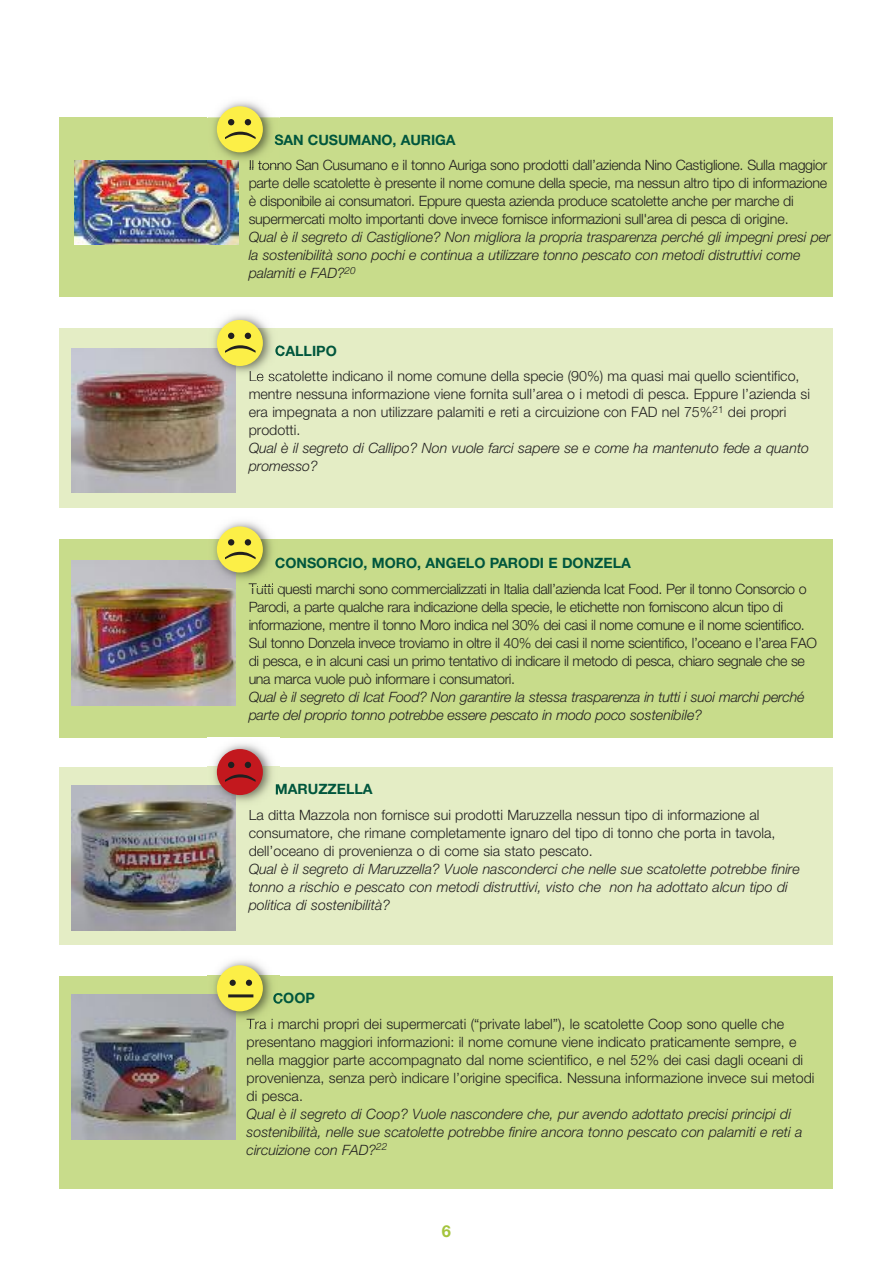
<style>
.page{position:relative;width:893px;height:1263px;background:#fff}
.page>*{position:absolute;margin:0;border:0;box-sizing:border-box;transform-origin:0 0}
.t1{font:700 16.5px "Helvetica Neue LT Std";color:#a4c43d}
.t2{font:300 14.25px/18px "Helvetica Neue LT Std";letter-spacing:-.02em;color:#211f1f}
.t3{font:italic 300 14.25px/18px "Helvetica Neue LT Std";color:#211f1f}
.t4{font:300 14.25px/18px "Helvetica Neue LT Std";color:#211f1f}
.t5{font:700 14.25px "Helvetica Neue LT Std";color:#00563d}
</style>
<div class="page">
<div style="left:60px;top:117px;width:773px;height:180px;background:#c8dc8b"></div>
<div style="left:60px;top:328px;width:773px;height:179px;background:#e4edc5"></div>
<img style="left:74px;top:160px;width:164px;height:85px">
<img style="left:72px;top:348px;width:163px;height:145px">
<img style="left:208px;top:101px;width:72px;height:66px">
<svg style="left:275px;top:134px;width:5px;height:13px"></svg>
<img style="left:250px;top:160px;width:30px;height:7px">
<img style="left:208px;top:160px;width:30px;height:7px">
<div style="left:217px;top:106px;width:46px;height:46px;background:#fcef47;border-radius:50%"></div>
<svg style="left:228px;top:119px;width:6px;height:6px"></svg>
<svg style="left:245px;top:119px;width:6px;height:6px"></svg>
<svg style="left:225px;top:132px;width:31px;height:7px"></svg>
<img style="left:208px;top:315px;width:64px;height:66px">
<svg style="left:275px;top:345px;width:5px;height:11px"></svg>
<img style="left:250px;top:371px;width:30px;height:10px">
<div style="left:217px;top:320px;width:46px;height:46px;background:#fcef47;border-radius:50%"></div>
<svg style="left:228px;top:333px;width:6px;height:6px"></svg>
<svg style="left:245px;top:333px;width:6px;height:6px"></svg>
<svg style="left:225px;top:345px;width:31px;height:8px"></svg>
<div style="left:60px;top:539px;width:773px;height:198px;background:#c8dc8b"></div>
<div style="left:60px;top:767px;width:773px;height:178px;background:#e4edc5"></div>
<div style="left:60px;top:976px;width:773px;height:212px;background:#c8dc8b"></div>
<img style="left:72px;top:560px;width:163px;height:145px">
<img style="left:72px;top:785px;width:163px;height:145px">
<img style="left:72px;top:995px;width:163px;height:144px">
<img style="left:208px;top:743px;width:72px;height:67px">
<svg style="left:276px;top:784px;width:4px;height:11px"></svg>
<div style="left:217px;top:749px;width:46px;height:46px;background:#c3181e;border-radius:50%"></div>
<svg style="left:228px;top:762px;width:6px;height:6px"></svg>
<svg style="left:245px;top:762px;width:6px;height:6px"></svg>
<svg style="left:225px;top:774px;width:31px;height:8px"></svg>
<img style="left:208px;top:521px;width:72px;height:66px">
<svg style="left:275px;top:558px;width:5px;height:12px"></svg>
<img style="left:249px;top:583px;width:31px;height:4px">
<div style="left:217px;top:526px;width:46px;height:46px;background:#fcef47;border-radius:50%"></div>
<svg style="left:228px;top:539px;width:6px;height:6px"></svg>
<svg style="left:245px;top:539px;width:6px;height:6px"></svg>
<svg style="left:225px;top:552px;width:31px;height:7px"></svg>
<img style="left:208px;top:960px;width:72px;height:66px">
<svg style="left:273px;top:993px;width:7px;height:11px"></svg>
<img style="left:247px;top:1019px;width:33px;height:7px">
<div style="left:217px;top:965px;width:46px;height:46px;background:#fcef47;border-radius:50%"></div>
<svg style="left:230px;top:980px;width:6px;height:6px"></svg>
<svg style="left:246px;top:980px;width:6px;height:6px"></svg>
<hr style="left:228px;top:994px;width:25px;height:3px;background:#211f1f">
<p class="t5" style="left:274px;top:135px;width:183px">SAN CUSUMANO, AURIGA</p>
<p class="t2" style="left:249px;top:158px;width:580px">Il tonno San Cusumano e il tonno Auriga sono prodotti dall’azienda Nino Castiglione. Sulla maggior parte delle scatolette è presente il nome comune della specie, ma nessun altro tipo di informazione è disponibile ai consumatori. Eppure questa azienda produce scatolette anche per marche di supermercati molto importanti dove invece fornisce informazioni sull'area di pesca di origine.</p>
<p class="t3" style="left:249px;top:230px;width:583px">Qual è il segreto di Castiglione? Non migliora la propria trasparenza perché gli impegni presi per la sostenibilità sono pochi e continua a utilizzare tonno pescato con metodi distruttivi come palamiti e FAD?<sup>20</sup></p>
<p class="t5" style="left:275px;top:346px;width:64px">CALLIPO</p>
<p class="t4" style="left:249px;top:368px;width:563px">Le scatolette indicano il nome comune della specie (90%) ma quasi mai quello scientifico, mentre nessuna informazione viene fornita sull’area o i metodi di pesca. Eppure l’azienda si era impegnata a non utilizzare palamiti e reti a circuizione con FAD nel 75%<sup>21</sup> dei propri prodotti.</p>
<p class="t3" style="left:249px;top:440px;width:562px">Qual è il segreto di Callipo? Non vuole farci sapere se e come ha mantenuto fede a quanto promesso?</p>
<p class="t5" style="left:275px;top:558px;width:358px">CONSORCIO, MORO, ANGELO PARODI E DONZELA</p>
<p class="t2" style="left:249px;top:581px;width:570px">Tutti questi marchi sono commercializzati in Italia dall’azienda Icat Food. Per il tonno Consorcio o Parodi, a parte qualche rara indicazione della specie, le etichette non forniscono alcun tipo di informazione, mentre il tonno Moro indica nel 30% dei casi il nome comune e il nome scientifico.<br>Sul tonno Donzela invece troviamo in oltre il 40% dei casi il nome scientifico, l’oceano e l’area FAO di pesca, e in alcuni casi un primo tentativo di indicare il metodo di pesca, chiaro segnale che se una marca vuole può informare i consumatori.</p>
<p class="t3" style="left:249px;top:689px;width:557px">Qual è il segreto di Icat Food? Non garantire la stessa trasparenza in tutti i suoi marchi perché parte del proprio tonno potrebbe essere pescato in modo poco sostenibile?</p>
<p class="t5" style="left:275px;top:784px;width:99px">MARUZZELLA</p>
<p class="t4" style="left:249px;top:807px;width:528px">La ditta Mazzola non fornisce sui prodotti Maruzzella nessun tipo di informazione al consumatore, che rimane completamente ignaro del tipo di tonno che porta in tavola, dell’oceano di provenienza o di come sia stato pescato.</p>
<p class="t3" style="left:249px;top:861px;width:553px">Qual è il segreto di Maruzzella? Vuole nasconderci che nelle sue scatolette potrebbe finire tonno a rischio e pescato con metodi distruttivi, visto che non ha adottato alcun tipo di politica di sostenibilità?</p>
<p class="t5" style="left:273px;top:993px;width:44px">COOP</p>
<p class="t4" style="left:247px;top:1016px;width:569px">Tra i marchi propri dei supermercati (“private label”), le scatolette Coop sono quelle che presentano maggiori informazioni: il nome comune viene indicato praticamente sempre, e nella maggior parte accompagnato dal nome scientifico, e nel 52% dei casi dagli oceani di provenienza, senza però indicare l’origine specifica. Nessuna informazione invece sui metodi di pesca.</p>
<p class="t3" style="left:247px;top:1106px;width:557px">Qual è il segreto di Coop? Vuole nascondere che, pur avendo adottato precisi principi di sostenibilità, nelle sue scatolette potrebbe finire ancora tonno pescato con palamiti e reti a circuizione con FAD?<sup>22</sup></p>
<p class="t1" style="left:442px;top:1225px;width:11px">6</p>
</div>
